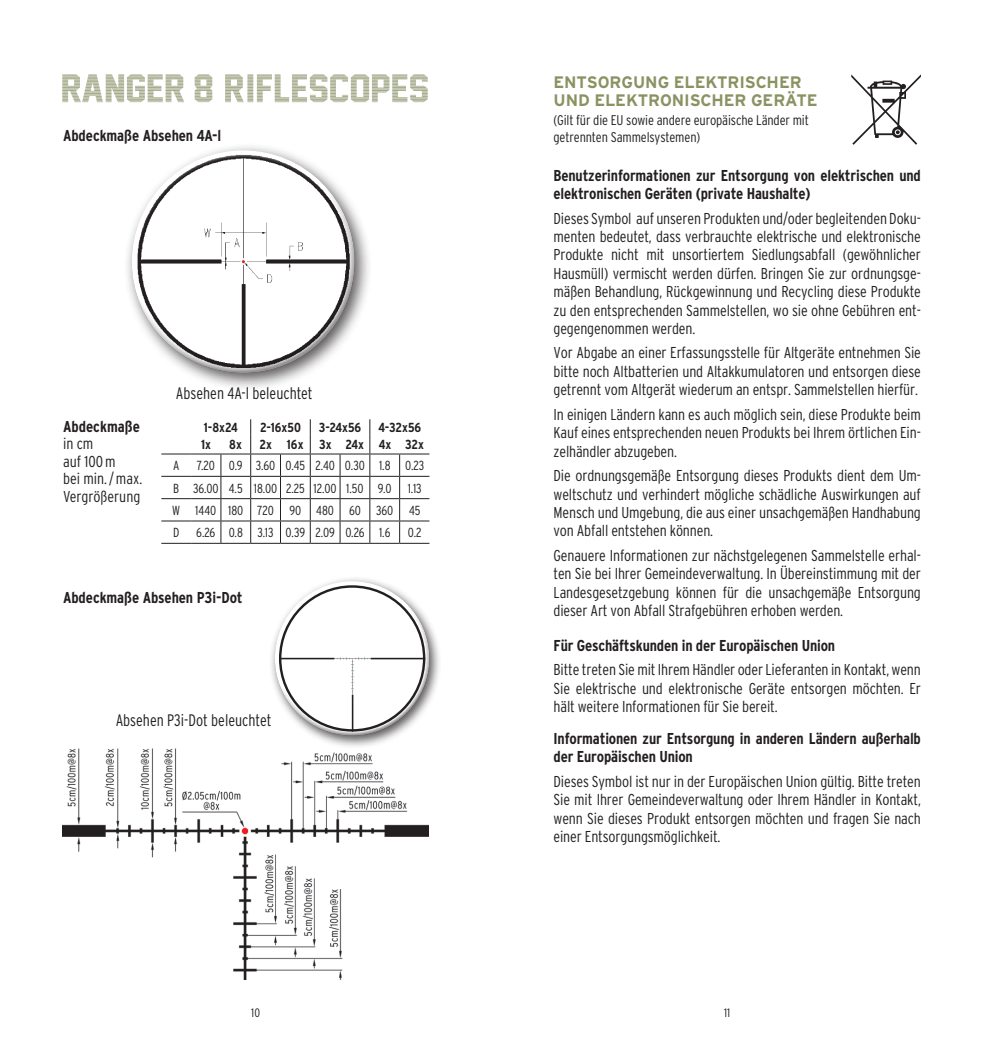
<style>
.page{position:relative;width:983px;height:1042px;background:#fff}
.page>*{position:absolute;margin:0;border:0;box-sizing:border-box;transform-origin:0 0}
.t1{font:300 condensed 16.62px "Interstate";color:#231f20;scale:.95 1}
.t2{font:700 16.62px/18.4px "Interstate";letter-spacing:-.005em;color:#899362}
.t3{font:300 condensed 15.75px/18.4px "Interstate";letter-spacing:-.01em;color:#231f20;text-align:justify}
.t4{font:700 condensed 15.75px/18.4px "Interstate";letter-spacing:-.01em;color:#231f20}
.t5{font:300 condensed 14px/16.8px "Interstate";letter-spacing:-.01em;color:#231f20}
.t6{font:300 condensed 13.12px/22.4px "Interstate";color:#231f20}
.t7{font:700 condensed 13.12px "Interstate";color:#231f20}
.t8{font:300 condensed 12.25px "Interstate";color:#231f20}
</style>
<div class="page">
<div style="left:123px;top:142px;width:250px;height:249px;background:#231f20;opacity:.75"></div>
<div style="left:130px;top:150px;width:213px;height:167px;background:#fff;opacity:.75"></div>
<div style="left:135px;top:182px;width:221px;height:192px;background:#231f20;opacity:.49"></div>
<svg style="left:62px;top:75px;width:365px;height:27px"></svg>
<hr style="left:62px;top:74px;width:365px;height:1px;background:#899362">
<hr style="left:62px;top:77px;width:365px;height:2px;background:#899362">
<hr style="left:62px;top:81px;width:365px;height:1px;background:#899362">
<hr style="left:62px;top:84px;width:365px;height:1px;background:#899362">
<hr style="left:62px;top:87px;width:365px;height:1px;background:#899362">
<hr style="left:62px;top:90px;width:365px;height:1px;background:#899362">
<hr style="left:62px;top:93px;width:365px;height:1px;background:#899362">
<hr style="left:62px;top:96px;width:365px;height:1px;background:#899362">
<hr style="left:62px;top:99px;width:365px;height:1px;background:#899362">
<hr style="left:62px;top:102px;width:365px;height:1px;background:#899362">
<hr style="left:161px;top:453px;width:30px;height:1px;background:#231f20">
<hr style="left:161px;top:476px;width:30px;height:1px;background:#231f20">
<hr style="left:161px;top:498px;width:30px;height:1px;background:#231f20">
<hr style="left:161px;top:520px;width:30px;height:1px;background:#231f20">
<hr style="left:161px;top:543px;width:30px;height:1px;background:#231f20">
<svg style="left:191px;top:419px;width:238px;height:125px"></svg>
<hr style="left:280px;top:543px;width:30px;height:1px;background:#231f20">
<img style="left:62px;top:748px;width:367px;height:232px">
<svg style="left:241px;top:827px;width:7px;height:7px"></svg>
<div style="left:269px;top:575px;width:173px;height:173px;background:#231f20;opacity:.75"></div>
<div style="left:274px;top:580px;width:148px;height:117px;background:#fff;opacity:.75"></div>
<div style="left:277px;top:603px;width:153px;height:134px;background:#231f20;opacity:.49"></div>
<img style="left:279px;top:585px;width:146px;height:146px;border-radius:73px">
<svg style="left:851px;top:74px;width:69px;height:71px"></svg>
<p class="t4" style="left:63px;top:126px;width:160px">Abdeckmaße Absehen 4A-l</p>
<p class="t4" style="left:63px;top:417px;width:78px">Abdeckmaße</p>
<p class="t3" style="left:63px;top:435px;width:81px;line-height:17.5px;text-align:left">in cm<br>auf 100m<br>bei min./max.<br>Vergrößerung</p>
<p class="t1" style="left:176px;top:384px;width:145px">Absehen 4A-l beleuchtet</p>
<p class="t7" style="left:204px;top:420px;width:36px">1-8x24</p>
<p class="t7" style="left:260px;top:420px;width:42px">2-16x50</p>
<p class="t7" style="left:319px;top:420px;width:44px">3-24x56</p>
<p class="t7" style="left:378px;top:420px;width:44px">4-32x56</p>
<p class="t7" style="left:201px;top:437px;width:11px">1x</p>
<p class="t7" style="left:229px;top:437px;width:14px">8x</p>
<p class="t7" style="left:259px;top:437px;width:166px">2x 16x 3x 24x 4x 32x</p>
<p class="t6" style="left:172px;top:454px;width:253px;text-indent:24px">7.20 0.9 3.60 0.45 2.40 0.30 1.8 0.23<br>B 36.00 4.5 18.00 2.25 12.00 1.50 9.0 1.13<br>W 1440 180 720 90 480 60 360 45<br>D</p>
<p class="t6" style="left:173px;top:454px;width:8px">A</p>
<p class="t6" style="left:196px;top:521px;width:196px">6.26 0.8 3.13 0.39 2.09 0.26 1.6</p>
<p class="t6" style="left:408px;top:521px;width:15px">0.2</p>
<p class="t4" style="left:63px;top:588px;width:181px">Abdeckmaße Absehen P3i-Dot</p>
<p class="t1" style="left:116px;top:711px;width:165px">Absehen P3i-Dot beleuchtet</p>
<p class="t2" style="left:553px;top:73px;width:265px">ENTSORGUNG ELEKTRISCHER<br>UND ELEKTRONISCHER GERÄTE</p>
<p class="t5" style="left:553px;top:112px;width:257px">(Gilt für die EU sowie andere europäische Länder mit getrennten Sammelsystemen)</p>
<p class="t4" style="left:553px;top:166px;width:369px">Benutzerinformationen zur Entsorgung von elektrischen und elektronischen Geräten (private Haushalte)</p>
<p class="t3" style="left:553px;top:209px;width:369px">Dieses Symbol auf unseren Produkten und/oder begleitenden Doku&shy;menten bedeutet, dass verbrauchte elektrische und elektronische Produkte nicht mit unsortiertem Siedlungsabfall (gewöhnlicher Hausmüll) vermischt werden dürfen. Bringen Sie zur ordnungsge&shy;mäßen Behandlung, Rückgewinnung und Recycling diese Produkte zu den entsprechenden Sammelstellen, wo sie ohne Gebühren ent&shy;gegengenommen werden.</p>
<p class="t3" style="left:553px;top:344px;width:369px">Vor Abgabe an einer Erfassungsstelle für Altgeräte entnehmen Sie bitte noch Altbatterien und Altakkumulatoren und entsorgen diese getrennt vom Altgerät wiederum an entspr. Sammelstellen hierfür.</p>
<p class="t3" style="left:553px;top:405px;width:369px">In einigen Ländern kann es auch möglich sein, diese Produkte beim Kauf eines entsprechenden neuen Produkts bei Ihrem örtlichen Ein&shy;zelhändler abzugeben.</p>
<p class="t3" style="left:553px;top:466px;width:369px">Die ordnungsgemäße Entsorgung dieses Produkts dient dem Um&shy;weltschutz und verhindert mögliche schädliche Auswirkungen auf Mensch und Umgebung, die aus einer unsachgemäßen Handhabung von Abfall entstehen können.</p>
<p class="t3" style="left:553px;top:546px;width:369px">Genauere Informationen zur nächstgelegenen Sammelstelle erhal&shy;ten Sie bei Ihrer Gemeindeverwaltung. In Übereinstimmung mit der Landesgesetzgebung können für die unsachgemäße Entsorgung dieser Art von Abfall Strafgebühren erhoben werden.</p>
<p class="t4" style="left:553px;top:636px;width:283px">Für Geschäftskunden in der Europäischen Union</p>
<p class="t3" style="left:553px;top:660px;width:369px">Bitte treten Sie mit Ihrem Händler oder Lieferanten in Kontakt, wenn Sie elektrische und elektronische Geräte entsorgen möchten. Er hält weitere Informationen für Sie bereit.</p>
<p class="t4" style="left:553px;top:729px;width:369px">Informationen zur Entsorgung in anderen Ländern außerhalb der Europäischen Union</p>
<p class="t3" style="left:553px;top:772px;width:369px">Dieses Symbol ist nur in der Europäischen Union gültig. Bitte treten Sie mit Ihrer Gemeindeverwaltung oder Ihrem Händler in Kontakt, wenn Sie dieses Produkt entsorgen möchten und fragen Sie nach einer Entsorgungsmöglichkeit.</p>
<p class="t8" style="left:251px;top:1006px;width:10px">10</p>
<p class="t8" style="left:724px;top:1006px;width:8px">11</p>
</div>
